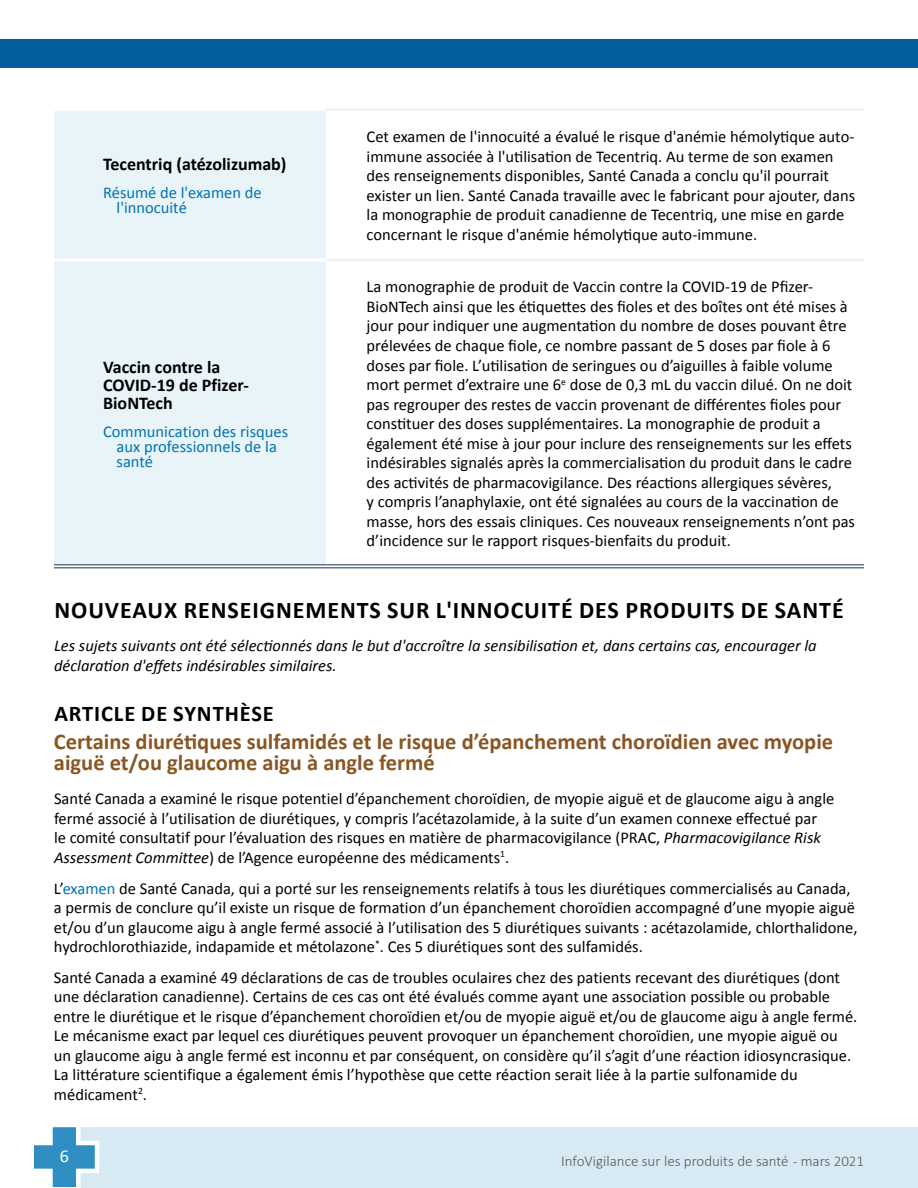
<style>
.page{position:relative;width:918px;height:1188px;background:#fff}
.page>*{position:absolute;margin:0;border:0;box-sizing:border-box;transform-origin:0 0}
.t1{font:700 24px "Calibri";letter-spacing:.04em;color:#000}
.t2{font:700 22.5px/21px "Calibri";color:#895623}
.t3{font:700 22.5px "Calibri";letter-spacing:.04em;color:#000}
.t4{font:700 18px/18px "Calibri";color:#000}
.t5{font:18px "Calibri";color:#fff}
.t6{font:16.5px/19.5px "Calibri";color:#000}
.t7{font:italic 16.5px/19.5px "Calibri";color:#000}
.t8{font:16.5px/15px "Calibri";color:#0073ae}
.t9{font:300 15px "Calibri";color:#58595b}
.s1{font-style:italic}
.s2{color:#0073ae}
</style>
<div class="page">
<div style="left:64px;top:1127px;width:854px;height:61px;background:#d7eaf3"></div>
<svg style="left:33px;top:1127px;width:67px;height:61px"></svg>
<div style="left:0;top:39px;width:918px;height:29px;background:#005f9c"></div>
<div style="left:54px;top:111px;width:272px;height:453px;background:#e9f4f9"></div>
<svg style="left:54px;top:565px;width:272px;height:4px"></svg>
<svg style="left:326px;top:565px;width:538px;height:4px;fill:#b0b9c6"></svg>
<hr style="left:326px;top:258px;width:538px;height:3px;background:#f2f2f2">
<hr style="left:54px;top:258px;width:272px;height:3px;background:#fff">
<hr style="left:326px;top:108px;width:538px;height:3px;background:#f2f2f2">
<hr style="left:54px;top:564px;width:272px;height:1px;background:#62738d">
<hr style="left:54px;top:567px;width:272px;height:1px;background:#62738d">
<hr style="left:326px;top:564px;width:538px;height:1px;background:#62738d">
<hr style="left:326px;top:567px;width:538px;height:1px;background:#62738d">
<p class="t4" style="left:103px;top:155px;width:185px">Tecentriq (atézolizumab)</p>
<p class="t8" style="left:117px;top:185px;width:147px;text-indent:-13px">Résumé de l'examen de l'innocuité</p>
<p class="t4" style="left:103px;top:358px;width:147px">Vaccin contre la<br>COVID-19 de Pfizer-<br>BioNTech</p>
<p class="t8" style="left:117px;top:424px;width:173px;text-indent:-13px">Communication des risques aux professionnels de la santé</p>
<p class="t6" style="left:367px;top:127px;width:490px">Cet examen de l'innocuité a évalué le risque d'anémie hémolytique auto&shy;immune associée à l'utilisation de Tecentriq. Au terme de son examen des renseignements disponibles, Santé Canada a conclu qu'il pourrait exister un lien. Santé Canada travaille avec le fabricant pour ajouter, dans la monographie de produit canadienne de Tecentriq, une mise en garde concernant le risque d'anémie hémolytique auto-immune.</p>
<p class="t6" style="left:367px;top:277px;width:490px">La monographie de produit de Vaccin contre la COVID-19 de Pfizer-BioNTech ainsi que les étiquettes des fioles et des boîtes ont été mises à jour pour indiquer une augmentation du nombre de doses pouvant être prélevées de chaque fiole, ce nombre passant de 5 doses par fiole à 6 doses par fiole. L’utilisation de seringues ou d’aiguilles à faible volume mort permet d’extraire une 6<sup>e</sup> dose de 0,3 mL du vaccin dilué. On ne doit pas regrouper des restes de vaccin provenant de différentes fioles pour constituer des doses supplémentaires. La monographie de produit a également été mise à jour pour inclure des renseignements sur les effets indésirables signalés après la commercialisation du produit dans le cadre des activités de pharmacovigilance. Des réactions allergiques sévères,<br>y compris l’anaphylaxie, ont été signalées au cours de la vaccination de masse, hors des essais cliniques. Ces nouveaux renseignements n’ont pas d’incidence sur le rapport risques-bienfaits du produit.</p>
<h1 class="t1" style="left:54px;top:595px;width:791px">NOUVEAUX RENSEIGNEMENTS SUR L'INNOCUITÉ DES PRODUITS DE SANTÉ</h1>
<p class="t7" style="left:54px;top:635px;width:764px">Les sujets suivants ont été sélectionnés dans le but d'accroître la sensibilisation et, dans certains cas, encourager la déclaration d'effets indésirables similaires.</p>
<h2 class="t3" style="left:54px;top:699px;width:221px">ARTICLE DE SYNTHÈSE</h2>
<h2 class="t2" style="left:54px;top:731px;width:781px">Certains diurétiques sulfamidés et le risque d’épanchement choroïdien avec myopie aiguë et/ou glaucome aigu à angle fermé</h2>
<p class="t6" style="left:54px;top:789px;width:782px">Santé Canada a examiné le risque potentiel d’épanchement choroïdien, de myopie aiguë et de glaucome aigu à angle fermé associé à l’utilisation de diurétiques, y compris l’acétazolamide, à la suite d’un examen connexe effectué par<br>le comité consultatif pour l’évaluation des risques en matière de pharmacovigilance (PRAC, <span class="s1">Pharmacovigilance Risk Assessment Committee</span>) de l’Agence européenne des médicaments<sup>1</sup>.</p>
<p class="t6" style="left:54px;top:879px;width:805px">L’<span class="s2">examen</span> de Santé Canada, qui a porté sur les renseignements relatifs à tous les diurétiques commercialisés au Canada, a permis de conclure qu’il existe un risque de formation d’un épanchement choroïdien accompagné d’une myopie aiguë et/ou d’un glaucome aigu à angle fermé associé à l’utilisation des 5 diurétiques suivants : acétazolamide, chlorthalidone, hydrochlorothiazide, indapamide et métolazone<sup>*</sup>. Ces 5 diurétiques sont des sulfamidés.</p>
<p class="t6" style="left:54px;top:968px;width:805px">Santé Canada a examiné 49 déclarations de cas de troubles oculaires chez des patients recevant des diurétiques (dont une déclaration canadienne). Certains de ces cas ont été évalués comme ayant une association possible ou probable entre le diurétique et le risque d’épanchement choroïdien et/ou de myopie aiguë et/ou de glaucome aigu à angle fermé.<br>Le mécanisme exact par lequel ces diurétiques peuvent provoquer un épanchement choroïdien, une myopie aiguë ou un glaucome aigu à angle fermé est inconnu et par conséquent, on considère qu’il s’agit d’une réaction idiosyncrasique.<br>La littérature scientifique a également émis l’hypothèse que cette réaction serait liée à la partie sulfonamide du médicament<sup>2</sup>.</p>
<p class="t5" style="left:60px;top:1144px;width:11px">6</p>
<p class="t9" style="left:561px;top:1152px;width:304px">InfoVigilance sur les produits de santé - mars 2021</p>
</div>
